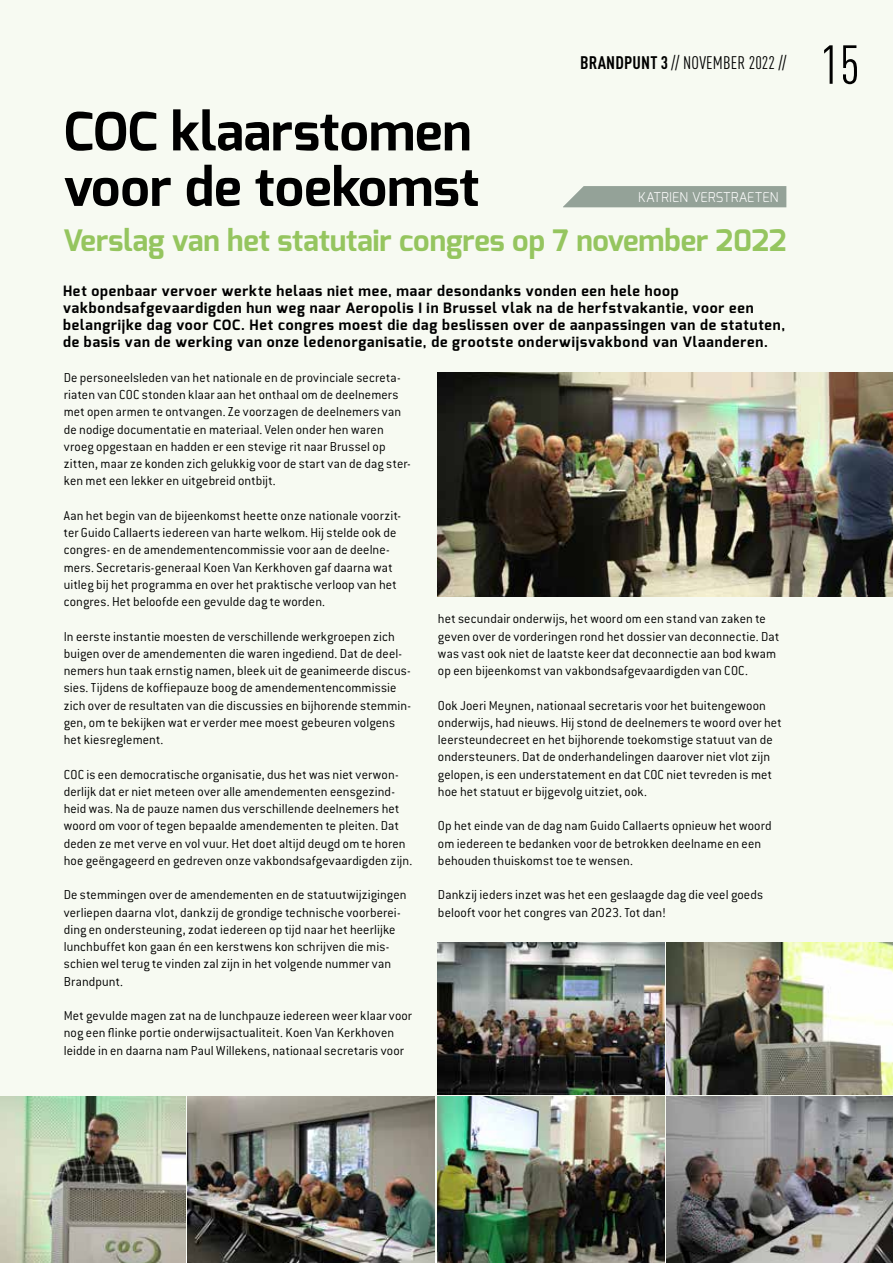
<style>
.page{position:relative;width:893px;height:1263px;background:#fff}
.page>*{position:absolute;margin:0;border:0;box-sizing:border-box;transform-origin:0 0}
.t1{font:condensed 54px "DINOT";color:#000}
.t2{font:700 52.5px/55.5px "Exo";color:#000}
.t3{font:700 29.55px "Exo";color:#95c55f}
.t4{font:condensed 18px "DINOT";letter-spacing:.01em;color:#000}
.t5{font:300 14.25px/17.2px "Conduit ITC";letter-spacing:.01em;color:#000}
.t6{font:700 14.25px/17.2px "Exo";letter-spacing:.055em;color:#000}
.t7{font:300 13.5px "Exo";letter-spacing:.02em;color:#fff;scale:.95 1}
.s1{font-weight:700}
</style>
<div class="page">
<div style="left:0;top:0;width:893px;height:1256px;background:#f7faf2"></div>
<div style="left:563px;top:186px;width:223px;height:21px;background:#94a298"></div>
<img style="left:438px;top:372px;width:455px;height:224px">
<img style="left:438px;top:943px;width:227px;height:151px">
<img style="left:438px;top:1096px;width:227px;height:167px">
<img style="left:0;top:1096px;width:185px;height:167px">
<img style="left:667px;top:943px;width:226px;height:151px">
<img style="left:667px;top:1096px;width:226px;height:167px">
<img style="left:187px;top:1096px;width:248px;height:167px">
<p class="t4" style="left:580px;top:52px;width:208px"><span class="s1">BRANDPUNT 3</span> // NOVEMBER 2022 //</p>
<h2 class="t2" style="left:64px;top:104px;width:417px">COC klaarstomen voor de toekomst</h2>
<p class="t7" style="left:638px;top:189px;width:149px">KATRIEN VERSTRAETEN</p>
<h3 class="t3" style="left:63px;top:221px;width:725px">Verslag van het statutair congres op 7 november 2022</h3>
<p class="t6" style="left:63px;top:282px;width:724px">Het openbaar vervoer werkte helaas niet mee, maar desondanks vonden een hele hoop vakbondsafgevaardigden hun weg naar Aeropolis I in Brussel vlak na de herfstvakantie, voor een belangrijke dag voor COC. Het congres moest die dag beslissen over de aanpassingen van de statuten, de basis van de werking van onze ledenorganisatie, de grootste onderwijsvakbond van Vlaanderen.</p>
<p class="t5" style="left:64px;top:369px;width:348px">De personeelsleden van het nationale en de provinciale secreta&shy;riaten van COC stonden klaar aan het onthaal om de deelnemers met open armen te ontvangen. Ze voorzagen de deelnemers van de nodige documentatie en materiaal. Velen onder hen waren vroeg opgestaan en hadden er een stevige rit naar Brussel op zitten, maar ze konden zich gelukkig voor de start van de dag ster&shy;ken met een lekker en uitgebreid ontbijt.</p>
<p class="t5" style="left:64px;top:507px;width:339px">Aan het begin van de bijeenkomst heette onze nationale voorzit&shy;ter Guido Callaerts iedereen van harte welkom. Hij stelde ook de congres- en de amendementencommissie voor aan de deelne&shy;mers. Secretaris-generaal Koen Van Kerkhoven gaf daarna wat uitleg bij het programma en over het praktische verloop van het congres. Het beloofde een gevulde dag te worden.</p>
<p class="t5" style="left:64px;top:627px;width:349px">In eerste instantie moesten de verschillende werkgroepen zich buigen over de amendementen die waren ingediend. Dat de deel&shy;nemers hun taak ernstig namen, bleek uit de geanimeerde discus&shy;sies. Tijdens de koffiepauze boog de amendementencommissie zich over de resultaten van die discussies en bijhorende stemmin&shy;gen, om te bekijken wat er verder mee moest gebeuren volgens het kiesreglement.</p>
<p class="t5" style="left:64px;top:765px;width:350px">COC is een democratische organisatie, dus het was niet verwon&shy;derlijk dat er niet meteen over alle amendementen eensgezind&shy;heid was. Na de pauze namen dus verschillende deelnemers het woord om voor of tegen bepaalde amendementen te pleiten. Dat deden ze met verve en vol vuur. Het doet altijd deugd om te horen hoe geëngageerd en gedreven onze vakbondsafgevaardigden zijn.</p>
<p class="t5" style="left:64px;top:886px;width:344px">De stemmingen over de amendementen en de statuutwijzigingen verliepen daarna vlot, dankzij de grondige technische voorberei&shy;ding en ondersteuning, zodat iedereen op tijd naar het heerlijke lunchbuffet kon gaan én een kerstwens kon schrijven die mis&shy;schien wel terug te vinden zal zijn in het volgende nummer van Brandpunt.</p>
<p class="t5" style="left:64px;top:1007px;width:350px">Met gevulde magen zat na de lunchpauze iedereen weer klaar voor nog een flinke portie onderwijsactualiteit. Koen Van Kerkhoven leidde in en daarna nam Paul Willekens, nationaal secretaris voor</p>
<p class="t5" style="left:438px;top:610px;width:343px">het secundair onderwijs, het woord om een stand van zaken te geven over de vorderingen rond het dossier van deconnectie. Dat was vast ook niet de laatste keer dat deconnectie aan bod kwam op een bijeenkomst van vakbondsafgevaardigden van COC.</p>
<p class="t5" style="left:438px;top:696px;width:345px">Ook Joeri Meynen, nationaal secretaris voor het buitengewoon onderwijs, had nieuws. Hij stond de deelnemers te woord over het leersteundecreet en het bijhorende toekomstige statuut van de ondersteuners. Dat de onderhandelingen daarover niet vlot zijn gelopen, is een understatement en dat COC niet tevreden is met hoe het statuut er bijgevolg uitziet, ook.</p>
<p class="t5" style="left:438px;top:817px;width:335px">Op het einde van de dag nam Guido Callaerts opnieuw het woord om iedereen te bedanken voor de betrokken deelname en een behouden thuiskomst toe te wensen.</p>
<p class="t5" style="left:438px;top:886px;width:327px">Dankzij ieders inzet was het een geslaagde dag die veel goeds belooft voor het congres van 2023. Tot dan!</p>
<h1 class="t1" style="left:821px;top:33px;width:40px">15</h1>
</div>
